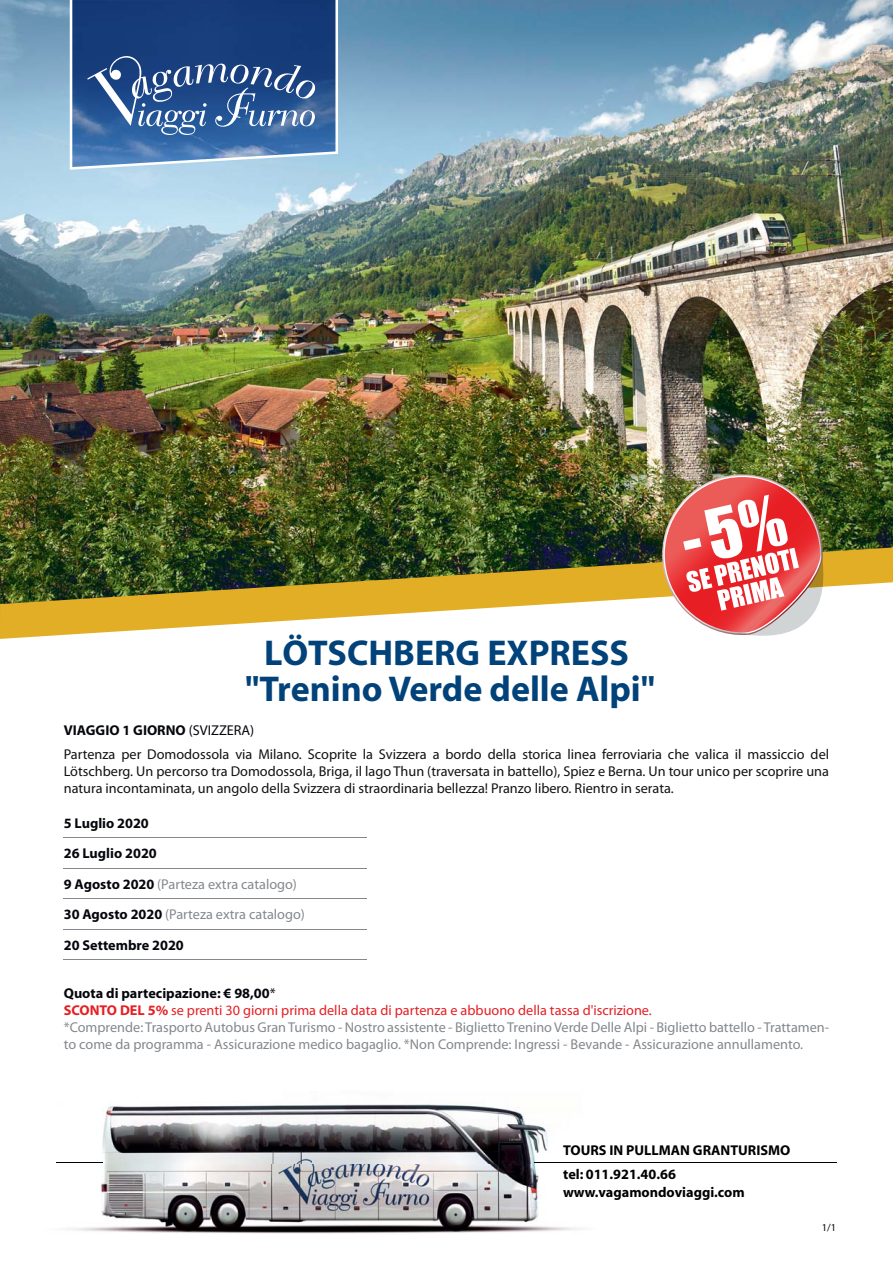
<style>
.page{position:relative;width:893px;height:1263px;background:#fff}
.page>*{position:absolute;margin:0;border:0;box-sizing:border-box;transform-origin:0 0}
.t1{font:700 36px/36px "Myriad";color:#004279;text-align:center}
.t2{font:14.25px/17.1px "Myriad Pro";color:#84888c}
.t3{font:14.25px/24px "Myriad Pro";color:#111214}
.t4{font:700 14.25px/24px "Myriad";color:#000104}
.t5{font:700 14.25px "Myriad Pro";color:#05070d}
.t6{font:13.5px "Arial";color:#84888c;scale:23.98 1}
.t7{font:10.5px "Myriad Pro";color:#05070d}
.s1{font-weight:700;color:#05070d}
.s2{color:#05070d}
.s3{font-weight:700;color:#e61f24}
.s4{color:#e61f24}
</style>
<div class="page">
<img style="left:0;top:0;width:893px;height:547px">
<svg style="left:0;top:547px;width:893px;height:92px"></svg>
<img style="left:654px;top:466px;width:172px;height:172px">
<img style="left:56px;top:1104px;width:781px;height:130px">
<hr style="left:57px;top:1162px;width:46px;height:1px;background:#000104">
<hr style="left:534px;top:1162px;width:302px;height:1px;background:#000104">
<svg style="left:70px;top:0;width:268px;height:170px"></svg>
<img style="left:72px;top:0;width:263px;height:167px">
<svg style="left:87px;top:53px;width:228px;height:82px"></svg>
<h1 class="t1" style="left:245px;top:638px;width:411px">LÖTSCHBERG EXPRESS "Trenino Verde delle Alpi"</h1>
<p class="t3" style="left:64px;top:720px;width:767px"><span class="s1">VIAGGIO 1 GIORNO</span> <span class="s2">(SVIZZERA)<br></span>Partenza per Domodossola via Milano. Scoprite la Svizzera a bordo della storica linea ferroviaria che valica il massiccio del</p>
<p class="t3" style="left:64px;top:764px;width:767px;line-height:17.1px">Lötschberg. Un percorso tra Domodossola, Briga, il lago Thun (traversata in battello), Spiez e Berna. Un tour unico per scoprire una natura incontaminata, un angolo della Svizzera di straordinaria bellezza! Pranzo libero. Rientro in serata.</p>
<p class="t5" style="left:64px;top:817px;width:87px">5 Luglio 2020</p>
<p class="t6" style="left:53px;top:859px;width:15px">―</p>
<p class="t6" style="left:53px;top:828px;width:15px">―</p>
<p class="t5" style="left:64px;top:848px;width:95px">26 Luglio 2020</p>
<p class="t6" style="left:53px;top:890px;width:15px">―</p>
<p class="t2" style="left:64px;top:877px;width:235px"><span class="s1">9 Agosto 2020</span> (Parteza extra catalogo)</p>
<p class="t6" style="left:53px;top:920px;width:15px">―</p>
<p class="t2" style="left:64px;top:907px;width:243px"><span class="s1">30 Agosto 2020</span> (Parteza extra catalogo)</p>
<p class="t6" style="left:53px;top:951px;width:15px">―</p>
<p class="t5" style="left:64px;top:940px;width:122px">20 Settembre 2020</p>
<p class="t2" style="left:64px;top:986px;width:767px"><span class="s1">Quota di partecipazione: € 98,00</span><span class="s2">*<br></span><span class="s3">SCONTO DEL 5%</span> <span class="s4">se prenti 30 giorni prima della data di partenza e abbuono della tassa d'iscrizione.<br></span>*Comprende: Trasporto Autobus Gran Turismo - Nostro assistente - Biglietto Trenino Verde Delle Alpi - Biglietto battello - Trattamen&shy;to come da programma - Assicurazione medico bagaglio. *Non Comprende: Ingressi - Bevande - Assicurazione annullamento.</p>
<p class="t4" style="left:563px;top:1139px;width:229px">TOURS IN PULLMAN GRANTURISMO tel: 011.921.40.66</p>
<p class="t4" style="left:563px;top:1181px;width:183px">www.vagamondoviaggi.com</p>
<p class="t7" style="left:822px;top:1223px;width:16px">1/1</p>
</div>
